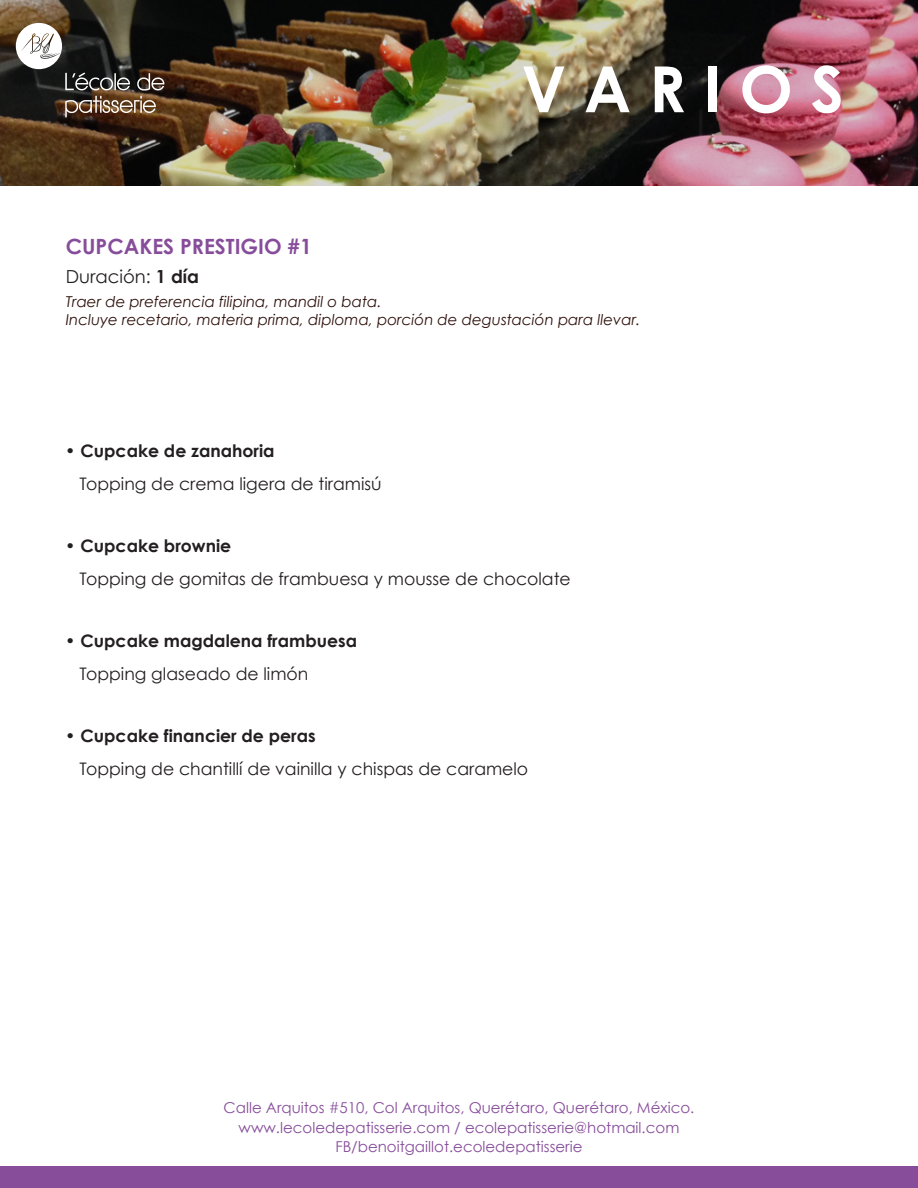
<style>
.page{position:relative;width:918px;height:1188px;background:#fff}
.page>*{position:absolute;margin:0;border:0;box-sizing:border-box;transform-origin:0 0}
.t1{font:700 63.75px "Century Gothic";letter-spacing:.28em;color:#fff}
.t2{font:700 21px "Century Gothic";color:#874d9b}
.t3{font:18px "Century Gothic";color:#231f20}
.t4{font:17.25px "Century Gothic";color:#231f20}
.t5{font:700 17.25px "Century Gothic";color:#231f20}
.t6{font:15px/19.5px "Century Gothic";color:#874d9b;text-align:center}
.t7{font:italic 15px/18px "Century Gothic";color:#2e100b}
.s1{font-weight:700}
</style>
<div class="page">
<img style="left:0;top:0;width:918px;height:186px">
<div style="left:0;top:1167px;width:918px;height:21px;background:#874d9b"></div>
<svg style="left:16px;top:23px;width:148px;height:94px;background:#504942"></svg>
<h1 class="t1" style="left:522px;top:49px;width:324px">VARIOS</h1>
<h2 class="t2" style="left:66px;top:234px;width:248px">CUPCAKES PRESTIGIO #1</h2>
<p class="t3" style="left:66px;top:265px;width:135px">Duración: <span class="s1">1 día</span></p>
<p class="t7" style="left:66px;top:293px;width:576px">Traer de preferencia filipina, mandil o bata.<br>Incluye recetario, materia prima, diploma, porción de degustación para llevar.</p>
<p class="t5" style="left:65px;top:440px;width:211px">• Cupcake de zanahoria</p>
<p class="t4" style="left:80px;top:473px;width:304px">Topping de crema ligera de tiramisú</p>
<p class="t5" style="left:65px;top:535px;width:167px">• Cupcake brownie</p>
<p class="t4" style="left:80px;top:568px;width:493px">Topping de gomitas de frambuesa y mousse de chocolate</p>
<p class="t5" style="left:65px;top:630px;width:293px">• Cupcake magdalena frambuesa</p>
<p class="t4" style="left:80px;top:663px;width:230px">Topping glaseado de limón</p>
<p class="t5" style="left:65px;top:725px;width:252px">• Cupcake financier de peras</p>
<p class="t4" style="left:80px;top:758px;width:450px">Topping de chantillí de vainilla y chispas de caramelo</p>
<p class="t6" style="left:224px;top:1098px;width:472px">Calle Arquitos #510, Col Arquitos, Querétaro, Querétaro, México. www.lecoledepatisserie.com / ecolepatisserie@hotmail.com<br>FB/benoitgaillot.ecoledepatisserie</p>
</div>
